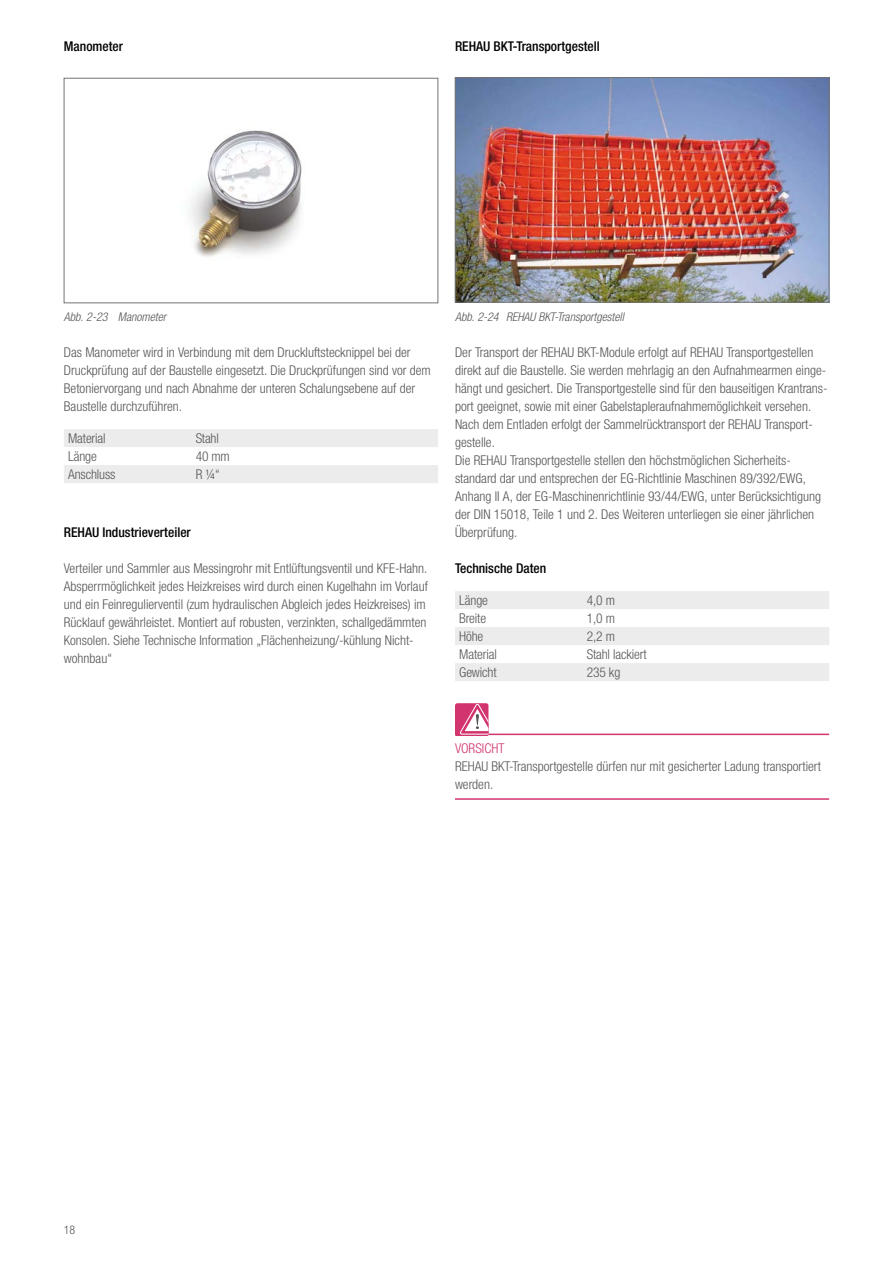
<style>
.page{position:relative;width:893px;height:1263px;background:#fff}
.page>*{position:absolute;margin:0;border:0;box-sizing:border-box;transform-origin:0 0}
.t1{font:300 condensed 13.5px/18px "Helvetica Neue LTW1 G";color:#565656}
.t2{font:500 condensed 13.5px "Helvetica Neue LTW1 G";color:#000}
.t3{font:300 condensed 13.5px "Helvetica Neue LTW1 G";color:#d1346e}
.t4{font:italic 300 condensed 12px "Helvetica Neue LTW1 G";color:#565656}
.t5{font:300 condensed 12px "Helvetica Neue LTW1 G";color:#565656}
</style>
<div class="page">
<svg style="left:64px;top:429px;width:374px;height:54px"></svg>
<hr style="left:459px;top:734px;width:370px;height:1px;background:#d1346e">
<hr style="left:455px;top:798px;width:374px;height:2px;background:#d1346e">
<svg style="left:455px;top:591px;width:374px;height:90px"></svg>
<svg style="left:455px;top:703px;width:33px;height:32px"></svg>
<img style="left:188px;top:130px;width:114px;height:127px">
<div style="left:64px;top:78px;width:374px;height:225px;border:1px solid #747473"></div>
<img style="left:457px;top:79px;width:370px;height:221px">
<div style="left:455px;top:77px;width:374px;height:225px;border:1px solid #747473"></div>
<p class="t2" style="left:64px;top:38px;width:61px">Manometer</p>
<p class="t2" style="left:455px;top:38px;width:146px">REHAU BKT-Transportgestell</p>
<p class="t4" style="left:64px;top:310px;width:104px">Abb. 2-23 Manometer</p>
<p class="t1" style="left:64px;top:343px;width:368px">Das Manometer wird in Verbindung mit dem Druckluftstecknippel bei der Druckprüfung auf der Baustelle eingesetzt. Die Druckprüfungen sind vor dem Betoniervorgang und nach Abnahme der unteren Schalungsebene auf der Baustelle durchzuführen.</p>
<p class="t1" style="left:68px;top:429px;width:39px">Material</p>
<p class="t1" style="left:196px;top:429px;width:25px">Stahl</p>
<p class="t1" style="left:68px;top:447px;width:30px">Länge</p>
<p class="t1" style="left:196px;top:447px;width:36px">40 mm</p>
<p class="t1" style="left:68px;top:465px;width:49px">Anschluss</p>
<p class="t1" style="left:196px;top:465px;width:26px">R ¼“</p>
<p class="t2" style="left:64px;top:524px;width:128px">REHAU Industrieverteiler</p>
<p class="t1" style="left:64px;top:559px;width:366px">Verteiler und Sammler aus Messingrohr mit Entlüftungsventil und KFE-Hahn.<br>Absperrmöglichkeit jedes Heizkreises wird durch einen Kugelhahn im Vorlauf und ein Feinregulierventil (zum hydraulischen Abgleich jedes Heizkreises) im Rücklauf gewährleistet. Montiert auf robusten, verzinkten, schallgedämmten Konsolen. Siehe Technische Information „Flächenheizung/-kühlung Nicht&shy;wohnbau“</p>
<p class="t4" style="left:455px;top:310px;width:170px">Abb. 2-24 REHAU BKT-Transportgestell</p>
<p class="t1" style="left:455px;top:343px;width:374px">Der Transport der REHAU BKT-Module erfolgt auf REHAU Transportgestellen direkt auf die Baustelle. Sie werden mehrlagig an den Aufnahmearmen einge&shy;hängt und gesichert. Die Transportgestelle sind für den bauseitigen Krantrans&shy;port geeignet, sowie mit einer Gabelstapleraufnahmemöglichkeit versehen.<br>Nach dem Entladen erfolgt der Sammelrücktransport der REHAU Transport&shy;gestelle.<br>Die REHAU Transportgestelle stellen den höchstmöglichen Sicherheits&shy;standard dar und entsprechen der EG-Richtlinie Maschinen 89/392/EWG, Anhang II A, der EG-Maschinenrichtlinie 93/44/EWG, unter Berücksichtigung der DIN 15018, Teile 1 und 2. Des Weiteren unterliegen sie einer jährlichen Überprüfung.</p>
<p class="t2" style="left:455px;top:560px;width:93px">Technische Daten</p>
<p class="t1" style="left:459px;top:591px;width:30px">Länge</p>
<p class="t1" style="left:587px;top:591px;width:30px">4,0 m</p>
<p class="t1" style="left:459px;top:609px;width:28px">Breite</p>
<p class="t1" style="left:587px;top:609px;width:30px">1,0 m</p>
<p class="t1" style="left:459px;top:627px;width:26px">Höhe</p>
<p class="t1" style="left:587px;top:627px;width:30px">2,2 m</p>
<p class="t1" style="left:459px;top:645px;width:39px">Material</p>
<p class="t1" style="left:587px;top:645px;width:61px">Stahl lackiert</p>
<p class="t1" style="left:459px;top:663px;width:39px">Gewicht</p>
<p class="t1" style="left:587px;top:663px;width:35px">235 kg</p>
<p class="t3" style="left:455px;top:740px;width:51px">VORSICHT</p>
<p class="t1" style="left:455px;top:757px;width:367px">REHAU BKT-Transportgestelle dürfen nur mit gesicherter Ladung transportiert werden.</p>
<p class="t5" style="left:64px;top:1222px;width:13px">18</p>
</div>
